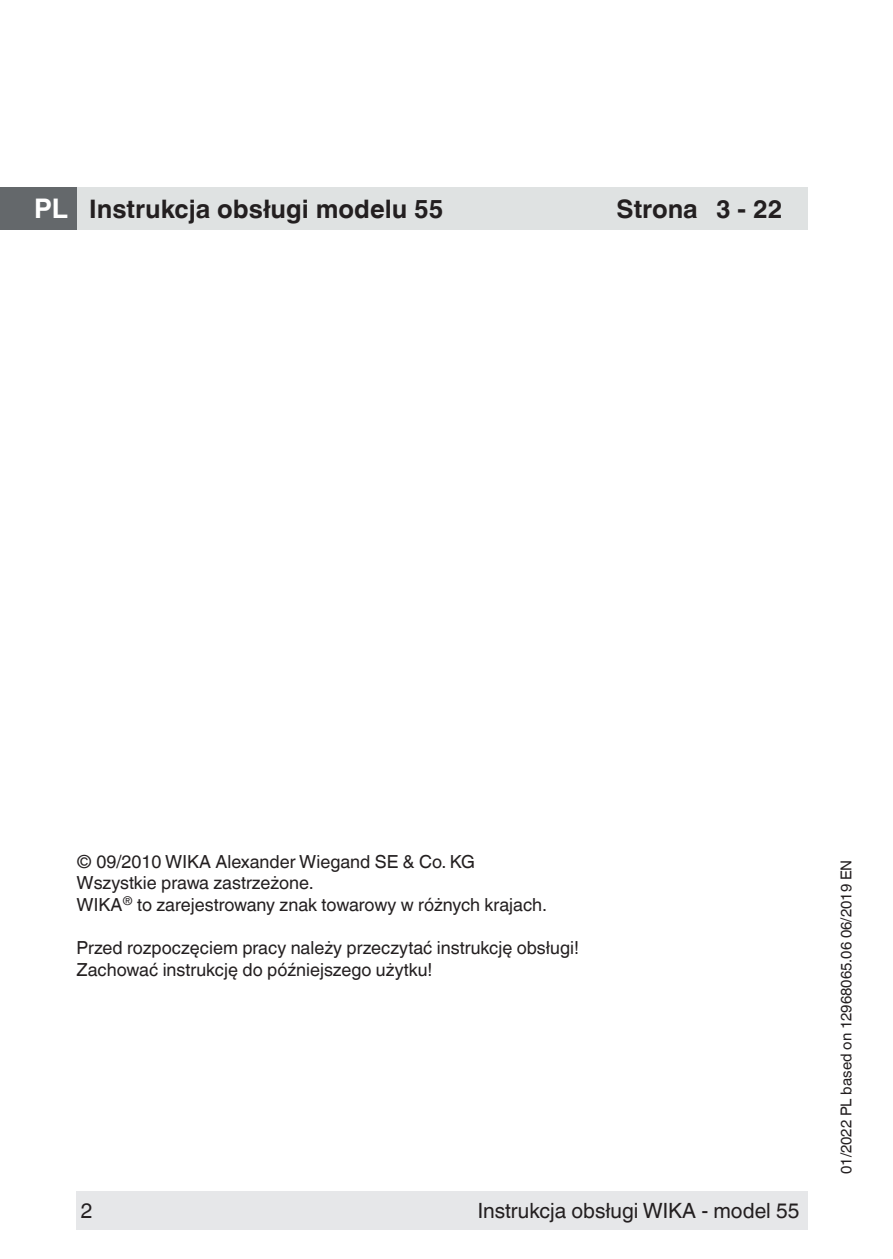
<style>
.page{position:relative;width:893px;height:1259px;background:#fff}
.page>*{position:absolute;margin:0;border:0;box-sizing:border-box;transform-origin:0 0}
.t1{font:700 25.5px "Helvetica World";color:#231f20}
.t2{font:21px "Helvetica World";color:#231f20}
.t3{font:18px/21.6px "Helvetica World";color:#231f20}
.t4{font:15px "Helvetica World";color:#231f20}
.s1{font-size:27px;color:#fff}
</style>
<div class="page">
<div style="left:77px;top:1191px;width:731px;height:38px;background:#e6e7e9"></div>
<div style="left:77px;top:187px;width:731px;height:43px;background:#dfe2e2"></div>
<div style="left:0;top:187px;width:77px;height:43px;background:#64686b"></div>
<h1 class="t1" style="left:34px;top:194px;width:411px"><span class="s1">PL</span> Instrukcja obsługi modelu 55</h1>
<h1 class="t1" style="left:617px;top:194px;width:167px">Strona 3 - 22</h1>
<p class="t3" style="left:77px;top:851px;width:472px">© 09/2010 WIKA Alexander Wiegand SE &amp; Co. KG<br>Wszystkie prawa zastrzeżone.<br>WIKA<sup>®</sup> to zarejestrowany znak towarowy w różnych krajach.</p>
<p class="t3" style="left:77px;top:937px;width:504px">Przed rozpoczęciem pracy należy przeczytać instrukcję obsługi!<br>Zachować instrukcję do późniejszego użytku!</p>
<p class="t2" style="left:81px;top:1198px;width:13px">2</p>
<p class="t2" style="left:478px;top:1198px;width:323px">Instrukcja obsługi WIKA - model 55</p>
<p class="t4" style="left:838px;top:1174px;width:316px;rotate:-90deg">01/2022 PL based on 12968065.06 06/2019 EN</p>
</div>
